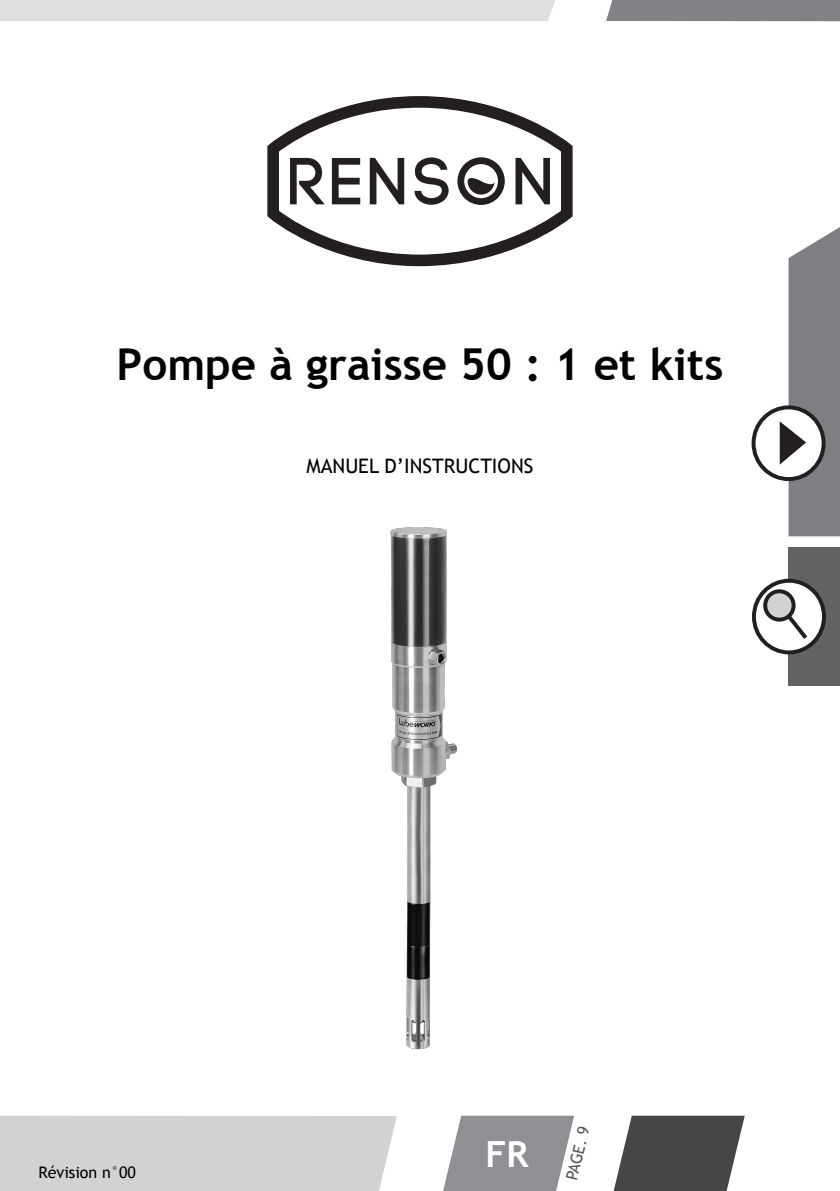
<style>
.page{position:relative;width:840px;height:1191px;background:#fff}
.page>*{position:absolute;margin:0;border:0;box-sizing:border-box;transform-origin:0 0}
.t1{font:700 44px "Trebuchet MS";color:#000}
.t2{font:700 36px "Trebuchet MS";color:#fff}
.t3{font:20px "Trebuchet MS";color:#000}
.t4{font:16px "Trebuchet MS";color:#000}
.t5{font:16px "Trebuchet MS";color:#57585a}
</style>
<div class="page">
<div style="left:0;top:0;width:555px;height:21px;background:#dedfe1"></div>
<svg style="left:443px;top:1115px;width:131px;height:76px;background:#9ea0a2"></svg>
<svg style="left:613px;top:1115px;width:131px;height:76px;background:#606061"></svg>
<div style="left:0;top:1115px;width:396px;height:76px;background:#d1d2d4"></div>
<div style="left:606px;top:0;width:233px;height:21px;background:#808285"></div>
<div style="left:788px;top:547px;width:51px;height:138px;background:#606264"></div>
<svg style="left:753px;top:407px;width:70px;height:72px"></svg>
<div style="left:751px;top:405px;width:74px;height:76px;border:4px solid #231f20;border-radius:50%"></div>
<svg style="left:779px;top:227px;width:60px;height:309px"></svg>
<svg style="left:753px;top:581px;width:70px;height:71px;fill:#fff"></svg>
<div style="left:751px;top:579px;width:74px;height:75px;border:4px solid #231f20;border-radius:50%"></div>
<div style="left:764px;top:591px;width:29px;height:28px;background:#d1d2d4;border-radius:50%"></div>
<div style="left:762px;top:589px;width:33px;height:32px;border:4px solid #231f20;border-radius:50%"></div>
<svg style="left:783px;top:611px;width:27px;height:32px"></svg>
<svg style="left:267px;top:96px;width:305px;height:170px"></svg>
<img style="left:390px;top:527px;width:67px;height:523px">
<p class="t1" style="left:116px;top:336px;width:608px">Pompe à graisse 50 : 1 et kits</p>
<p class="t3" style="left:306px;top:454px;width:228px">MANUEL D’INSTRUCTIONS</p>
<p class="t4" style="left:38px;top:1162px;width:99px">Révision n°00</p>
<p class="t2" style="left:485px;top:1132px;width:44px">FR</p>
<p class="t5" style="left:561px;top:1177px;width:57px;rotate:-76deg">PAGE. 9</p>
</div>
